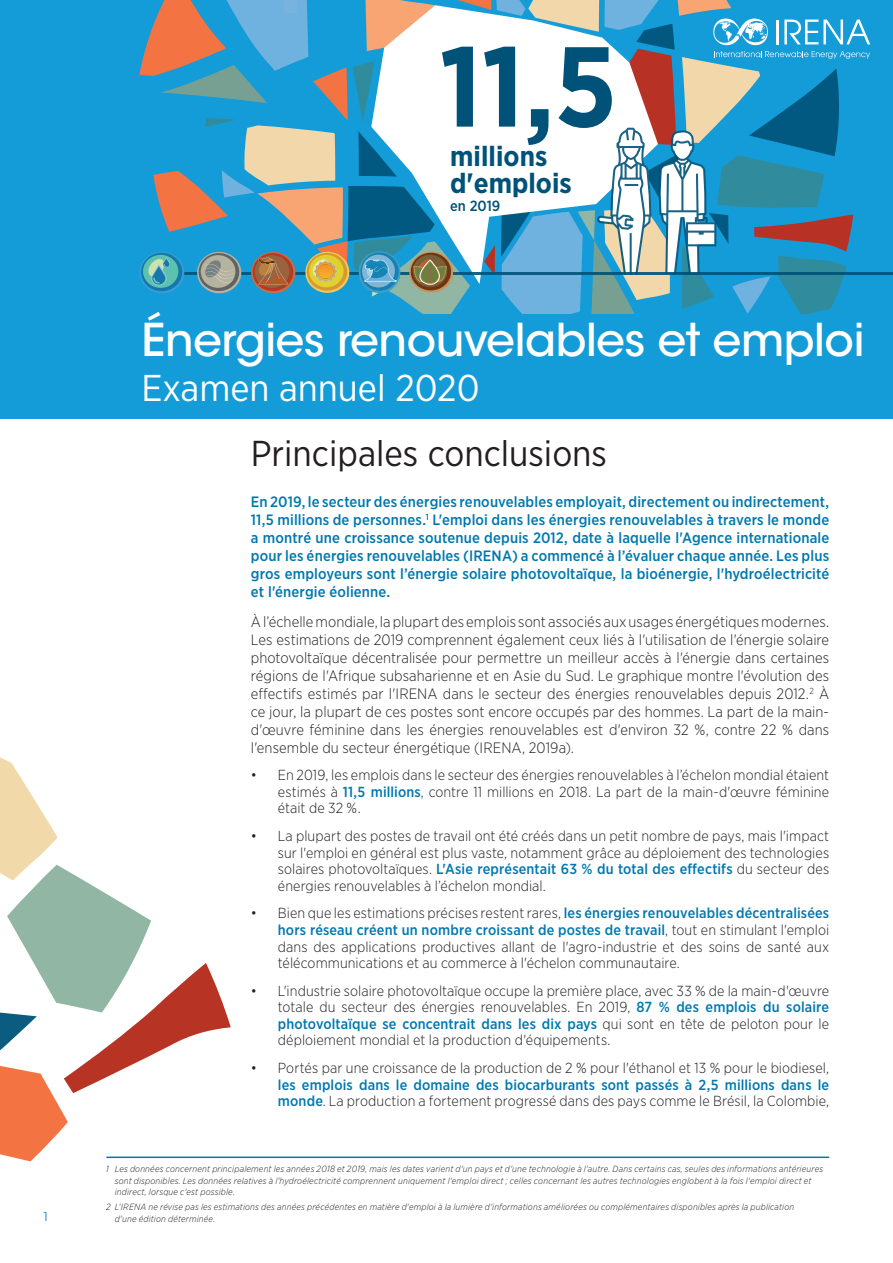
<style>
.page{position:relative;width:893px;height:1263px;background:#fff}
.page>*{position:absolute;margin:0;border:0;box-sizing:border-box;transform-origin:0 0}
.t1{font:700 113.4px "Gotham Narrow";color:#005278}
.t2{font:500 45px "ITC Avant Garde Std";letter-spacing:-.01em;color:#fff}
.t3{font:37.35px "Gotham Narrow";color:#fff}
.t4{font:36px "Gotham Narrow";color:#231f20}
.t5{font:700 28.05px/26.5px "Gotham Narrow";color:#005278}
.Fliesstext{font:300 15px/18px "Gotham Narrow";letter-spacing:.005em;color:#231f20;text-align:justify}
.Fliesstext-2{font:500 15px/18px "Gotham Narrow";letter-spacing:.01em;color:#0078ae;text-align:justify}
.t6{font:500 14.7px "Gotham Narrow";color:#005278}
.t7{font:300 14.55px/16.5px "Gotham Narrow";letter-spacing:.005em;color:#231f20;text-align:justify}
.t8{font:12px "ITC Avant Garde Std";color:#1993c2}
.Footnote{font:italic 300 9px/11.2px "Gotham Narrow";letter-spacing:.02em;color:#231f20}
.s1{font-weight:500;color:#0078ae}
</style>
<div class="page">
<div style="left:0;top:0;width:893px;height:419px;background:#139cd7"></div>
<hr style="left:106px;top:1156px;width:723px;height:2px;background:#0078ae">
<svg style="left:0;top:757px;width:231px;height:404px"></svg>
<hr style="left:173px;top:273px;width:720px;height:2px;background:#005278">
<svg style="left:139px;top:0;width:731px;height:314px"></svg>
<p class="t8" style="left:43px;top:1209px;width:8px">1</p>
<p class="t1" style="left:440px;top:14px;width:179px">11,5</p>
<p class="t5" style="left:450px;top:143px;width:123px">millions d'emplois</p>
<p class="t6" style="left:450px;top:196px;width:52px">en 2019</p>
<p class="t2" style="left:141px;top:312px;width:724px">Énergies renouvelables et emploi</p>
<p class="t3" style="left:141px;top:365px;width:340px">Examen annuel 2020</p>
<p class="t4" style="left:251px;top:431px;width:358px">Principales conclusions</p>
<p class="Fliesstext-2" style="left:251px;top:493px;width:580px">En 2019, le secteur des énergies renouvelables employait, directement ou indirectement, 11,5 millions de personnes.<sup>1</sup> L'emploi dans les énergies renouvelables à travers le monde a montré une croissance soutenue depuis 2012, date à laquelle l'Agence internationale pour les énergies renouvelables (IRENA) a commencé à l’évaluer chaque année. Les plus gros employeurs sont l’énergie solaire photovoltaïque, la bioénergie, l'hydroélectricité et l'énergie éolienne.</p>
<p class="Fliesstext" style="left:251px;top:612px;width:580px">À l’échelle mondiale, la plupart des emplois sont associés aux usages énergétiques modernes.<br>Les estimations de 2019 comprennent également ceux liés à l'utilisation de l'énergie solaire photovoltaïque décentralisée pour permettre un meilleur accès à l'énergie dans certaines régions de l'Afrique subsaharienne et en Asie du Sud. Le graphique montre l'évolution des effectifs estimés par l'IRENA dans le secteur des énergies renouvelables depuis 2012.<sup>2</sup> À ce jour, la plupart de ces postes sont encore occupés par des hommes. La part de la main&shy;d'œuvre féminine dans les énergies renouvelables est d'environ 32 %, contre 22 % dans l'ensemble du secteur énergétique (IRENA, 2019a).</p>
<p class="t7" style="left:278px;top:767px;width:553px;text-indent:-27px">• En 2019, les emplois dans le secteur des énergies renouvelables à l’échelon mondial étaient estimés à <span class="s1">11,5 millions</span>, contre 11 millions en 2018. La part de la main-d'œuvre féminine était de 32 %.</p>
<p class="t7" style="left:278px;top:827px;width:553px;text-indent:-27px">• La plupart des postes de travail ont été créés dans un petit nombre de pays, mais l'impact sur l'emploi en général est plus vaste, notamment grâce au déploiement des technologies solaires photovoltaïques. <span class="s1">L'Asie représentait 63 % du total des effectifs</span> du secteur des énergies renouvelables à l’échelon mondial.</p>
<p class="t7" style="left:278px;top:905px;width:553px;text-indent:-27px">• Bien que les estimations précises restent rares, <span class="s1">les énergies renouvelables décentralisées hors réseau créent un nombre croissant de postes de travail</span>, tout en stimulant l'emploi dans des applications productives allant de l'agro-industrie et des soins de santé aux télécommunications et au commerce à l'échelon communautaire.</p>
<p class="t7" style="left:278px;top:982px;width:553px;text-indent:-27px">• L'industrie solaire photovoltaïque occupe la première place, avec 33 % de la main-d'œuvre totale du secteur des énergies renouvelables. En 2019, <span class="s1">87 % des emplois du solaire photovoltaïque se concentrait dans les dix pays</span> qui sont en tête de peloton pour le déploiement mondial et la production d'équipements.</p>
<p class="t7" style="left:278px;top:1059px;width:553px;text-indent:-27px">• Portés par une croissance de la production de 2 % pour l'éthanol et 13 % pour le biodiesel, <span class="s1">les emplois dans le domaine des biocarburants sont passés à 2,5 millions dans le monde</span>. La production a fortement progressé dans des pays comme le Brésil, la Colombie,</p>
<p class="Footnote" style="left:115px;top:1163px;width:710px;text-indent:-9px">1 Les données concernent principalement les années 2018 et 2019, mais les dates varient d'un pays et d'une technologie à l'autre. Dans certains cas, seules des informations antérieures sont disponibles. Les données relatives à l'hydroélectricité comprennent uniquement l'emploi direct ; celles concernant les autres technologies englobent à la fois l'emploi direct et indirect, lorsque c'est possible.</p>
<p class="Footnote" style="left:115px;top:1201px;width:681px;text-indent:-9px">2 L'IRENA ne révise pas les estimations des années précédentes en matière d'emploi à la lumière d'informations améliorées ou complémentaires disponibles après la publication d'une édition déterminée.</p>
</div>
